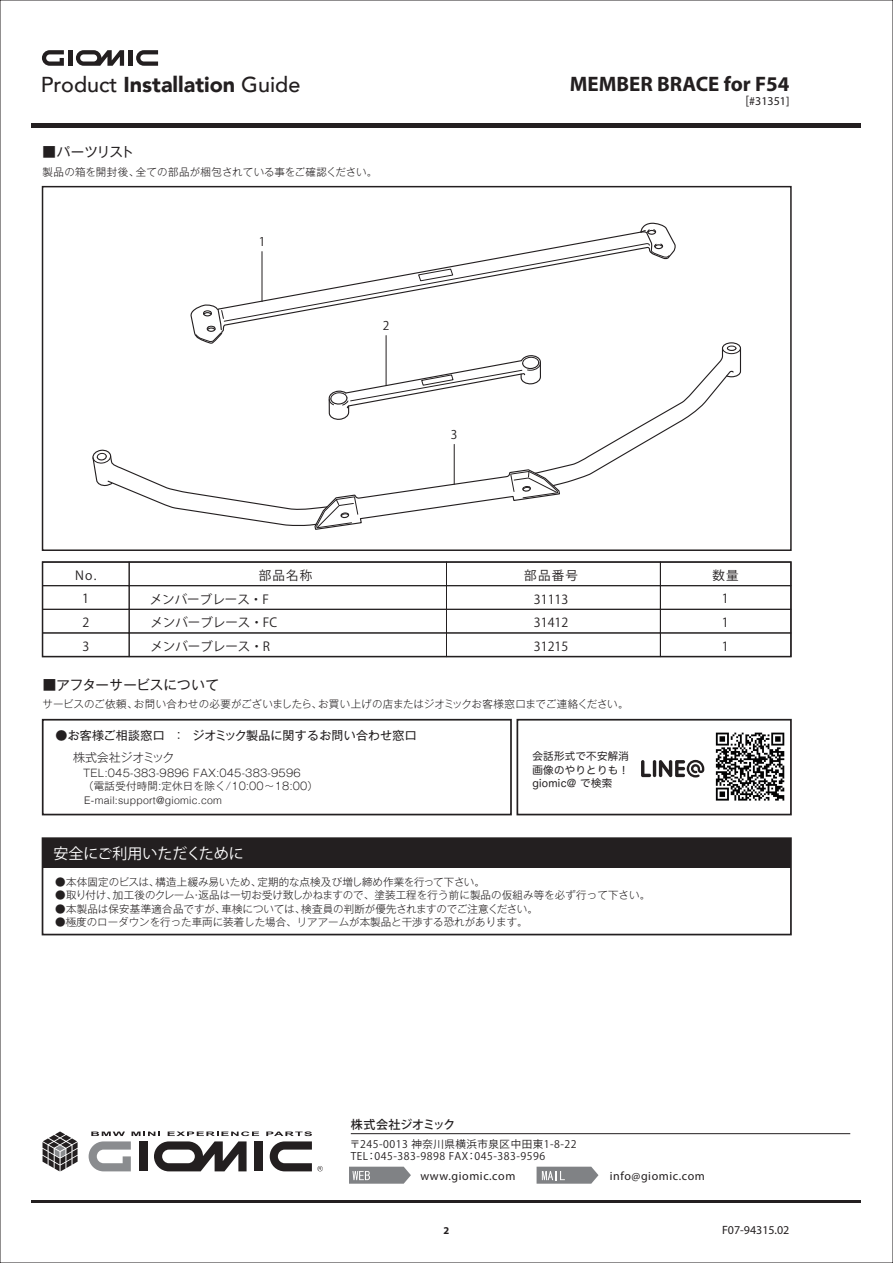
<style>
.page{position:relative;width:893px;height:1263px;background:#fff}
.page>*{position:absolute;margin:0;border:0;box-sizing:border-box;transform-origin:0 0}
.t1{font:500 21.6px "Avenir";color:#231f20}
.t2{font:700 21px "Myriad Pro";color:#231f20}
.t3{font:15px "Koz Go Pro";color:#fff}
.t4{font:13.5px "Gothic MB101 Pro";letter-spacing:-.005em;color:#231f20}
.t5{font:12.45px/23.7px "Koz Go Pro";color:#231f20;text-align:center}
.t6{font:12px "Myriad Pro";letter-spacing:.045em;color:#231f20}
.t7{font:12px "Gothic MB101 Pro";letter-spacing:.015em;color:#231f20}
.t8{font:12px "Myriad Pro";color:#231f20}
.t9{font:500 12px "Koz Go Pro";letter-spacing:-.015em;color:#231f20}
.t10{font:300 12px "Gothic MB101 Pro";letter-spacing:-.015em;color:#231f20}
.t11{font:12px "Koz Go Pro";color:#231f20}
.t12{font:300 10.5px "Gothic MB101 Pro";letter-spacing:.005em;color:#231f20}
.t13{font:10.5px/12px "Koz Go Pro";letter-spacing:.05em;color:#231f20}
.t14{font:300 10.5px/12.6px "Gothic MB101 Pro";letter-spacing:.025em;color:#231f20}
.t15{font:10.5px/13.5px "Hira Maru Pro N W4";letter-spacing:.025em;color:#231f20;text-align:justify}
.t16{font:300 10.5px "Helvetica";letter-spacing:.025em;color:#231f20}
.t17{font:700 10.5px "Myriad Pro";color:#231f20}
.s1{font-weight:900}
.s2{font-family:"Koz Go Pr 6 N"}
</style>
<div class="page">
<hr style="left:32px;top:1200px;width:829px;height:2px;background:#231f20">
<div style="left:32px;top:123px;width:829px;height:5px;background:#231f20"></div>
<hr style="left:68px;top:50px;width:4px;height:16px;background:#231f20">
<div style="left:128px;top:50px;width:5px;height:16px;background:#231f20"></div>
<svg style="left:42px;top:50px;width:22px;height:16px"></svg>
<svg style="left:136px;top:50px;width:22px;height:16px"></svg>
<svg style="left:76px;top:50px;width:48px;height:16px"></svg>
<svg style="left:92px;top:229px;width:650px;height:301px"></svg>
<div style="left:42px;top:561px;width:750px;height:96px;border:2px solid #231f20"></div>
<div style="left:660px;top:562px;width:131px;height:24px;border:1px solid #231f20"></div>
<div style="left:129px;top:562px;width:318px;height:24px;border:1px solid #231f20"></div>
<div style="left:129px;top:585px;width:318px;height:25px;border:1px solid #231f20"></div>
<div style="left:129px;top:609px;width:318px;height:24px;border:1px solid #231f20"></div>
<div style="left:42px;top:562px;width:88px;height:24px;border:1px solid #231f20"></div>
<div style="left:42px;top:585px;width:88px;height:25px;border:1px solid #231f20"></div>
<div style="left:42px;top:609px;width:88px;height:24px;border:1px solid #231f20"></div>
<div style="left:446px;top:609px;width:215px;height:24px;border:1px solid #231f20"></div>
<div style="left:446px;top:562px;width:215px;height:24px;border:1px solid #231f20"></div>
<div style="left:660px;top:585px;width:131px;height:25px;border:1px solid #231f20"></div>
<div style="left:42px;top:186px;width:750px;height:365px;border:2px solid #231f20"></div>
<div style="left:129px;top:632px;width:318px;height:25px;border:1px solid #231f20"></div>
<div style="left:660px;top:632px;width:131px;height:25px;border:1px solid #231f20"></div>
<div style="left:42px;top:632px;width:88px;height:25px;border:1px solid #231f20"></div>
<div style="left:446px;top:632px;width:215px;height:25px;border:1px solid #231f20"></div>
<div style="left:43px;top:838px;width:748px;height:30px;background:#231f20"></div>
<div style="left:42px;top:837px;width:750px;height:98px;border:2px solid #231f20"></div>
<hr style="left:262px;top:252px;width:1px;height:50px;background:#231f20">
<hr style="left:386px;top:336px;width:1px;height:50px;background:#231f20">
<hr style="left:454px;top:444px;width:1px;height:40px;background:#231f20">
<svg style="left:43px;top:1131px;width:35px;height:40px"></svg>
<div style="left:255px;top:1141px;width:8px;height:30px;background:#231f20"></div>
<svg style="left:89px;top:1131px;width:170px;height:40px"></svg>
<svg style="left:266px;top:1131px;width:57px;height:40px"></svg>
<hr style="left:351px;top:1133px;width:499px;height:1px;background:#231f20">
<svg style="left:349px;top:1167px;width:62px;height:17px"></svg>
<svg style="left:537px;top:1167px;width:61px;height:17px"></svg>
<div style="left:42px;top:719px;width:470px;height:96px;border:2px solid #231f20"></div>
<img style="left:715px;top:732px;width:70px;height:69px">
<svg style="left:641px;top:760px;width:10px;height:17px"></svg>
<hr style="left:653px;top:760px;width:3px;height:17px;background:#231f20;border-radius:2px">
<svg style="left:659px;top:760px;width:45px;height:17px"></svg>
<div style="left:516px;top:719px;width:276px;height:96px;border:2px solid #231f20"></div>
<h1 class="t1" style="left:41px;top:66px;width:261px">Product <span class="s1">Installation</span> Guide</h1>
<h2 class="t2" style="left:570px;top:70px;width:221px">MEMBER BRACE for F54</h2>
<p class="t6" style="left:746px;top:94px;width:45px"><span class="s2">[</span>#31351]</p>
<p class="t4" style="left:43px;top:141px;width:93px">■パーツリスト</p>
<p class="t12" style="left:43px;top:163px;width:336px">製品の箱を開封後、全ての部品が梱包されている事をご確認ください。</p>
<p class="t11" style="left:259px;top:234px;width:8px">1</p>
<p class="t11" style="left:383px;top:318px;width:8px">2</p>
<p class="t11" style="left:451px;top:427px;width:8px">3</p>
<p class="t5" style="left:75px;top:563px;width:23px">No.</p>
<p class="t5" style="left:259px;top:563px;width:55px">部品名称</p>
<p class="t5" style="left:524px;top:563px;width:55px">部品番号</p>
<p class="t5" style="left:712px;top:563px;width:28px">数量<br>1</p>
<p class="t5" style="left:150px;top:611px;width:128px">メンバーブレース・FC</p>
<p class="t5" style="left:722px;top:611px;width:8px">1</p>
<p class="t5" style="left:150px;top:587px;width:121px">メンバーブレース・F</p>
<p class="t5" style="left:82px;top:587px;width:9px;text-align:justify">1<br>2<br>3</p>
<p class="t5" style="left:534px;top:587px;width:36px;text-align:left">31113<br>31412</p>
<p class="t5" style="left:150px;top:635px;width:121px">メンバーブレース・R</p>
<p class="t5" style="left:534px;top:635px;width:36px">31215</p>
<p class="t5" style="left:722px;top:635px;width:8px">1</p>
<p class="t4" style="left:43px;top:674px;width:178px">■アフターサービスについて</p>
<p class="t12" style="left:43px;top:695px;width:588px">サービスのご依頼、お問い合わせの必要がございましたら、お買い上げの店またはジオミックお客様窓口までご連絡ください。</p>
<p class="t7" style="left:55px;top:726px;width:363px">●お客様ご相談窓口　： ジオミック製品に関するお問い合わせ窓口</p>
<p class="t15" style="left:532px;top:749px;width:98px">会話形式で不安解消画像のやりとりも！giomic@ で検索</p>
<p class="t10" style="left:73px;top:747px;width:103px">株式会社ジオミック</p>
<p class="t14" style="left:83px;top:765px;width:237px">TEL:045-383-9896 FAX:045-383-9596<br>（電話受付時間:定休日を除く/10:00～18:00）</p>
<p class="t16" style="left:84px;top:791px;width:139px">E-mail:support@giomic.com</p>
<h3 class="t3" style="left:54px;top:844px;width:192px">安全にご利用いただくために</h3>
<p class="t12" style="left:55px;top:873px;width:431px">●本体固定のビスは、構造上緩み易いため、定期的な点検及び増し締め作業を行って下さい。</p>
<p class="t12" style="left:55px;top:886px;width:597px">●取り付け、加工後のクレーム・返品は一切お受け致しかねますので、塗装工程を行う前に製品の仮組み等を必ず行って下さい。</p>
<p class="t12" style="left:55px;top:900px;width:484px">●本製品は保安基準適合品ですが、車検については、検査員の判断が優先されますのでご注意ください。</p>
<p class="t12" style="left:55px;top:913px;width:474px">●極度のローダウンを行った車両に装着した場合、リアアームが本製品と干渉する恐れがあります。</p>
<p class="t9" style="left:351px;top:1117px;width:106px">株式会社ジオミック</p>
<p class="t13" style="left:350px;top:1138px;width:228px">〒245-0013 神奈川県横浜市泉区中田東1-8-22<br>TEL：045-383-9898 FAX：045-383-9596</p>
<p class="t6" style="left:420px;top:1169px;width:97px">www.giomic.com</p>
<p class="t6" style="left:610px;top:1169px;width:97px">info@giomic.com</p>
<p class="t17" style="left:444px;top:1223px;width:7px">2</p>
<p class="t8" style="left:722px;top:1222px;width:69px">F07-94315.02</p>
</div>
